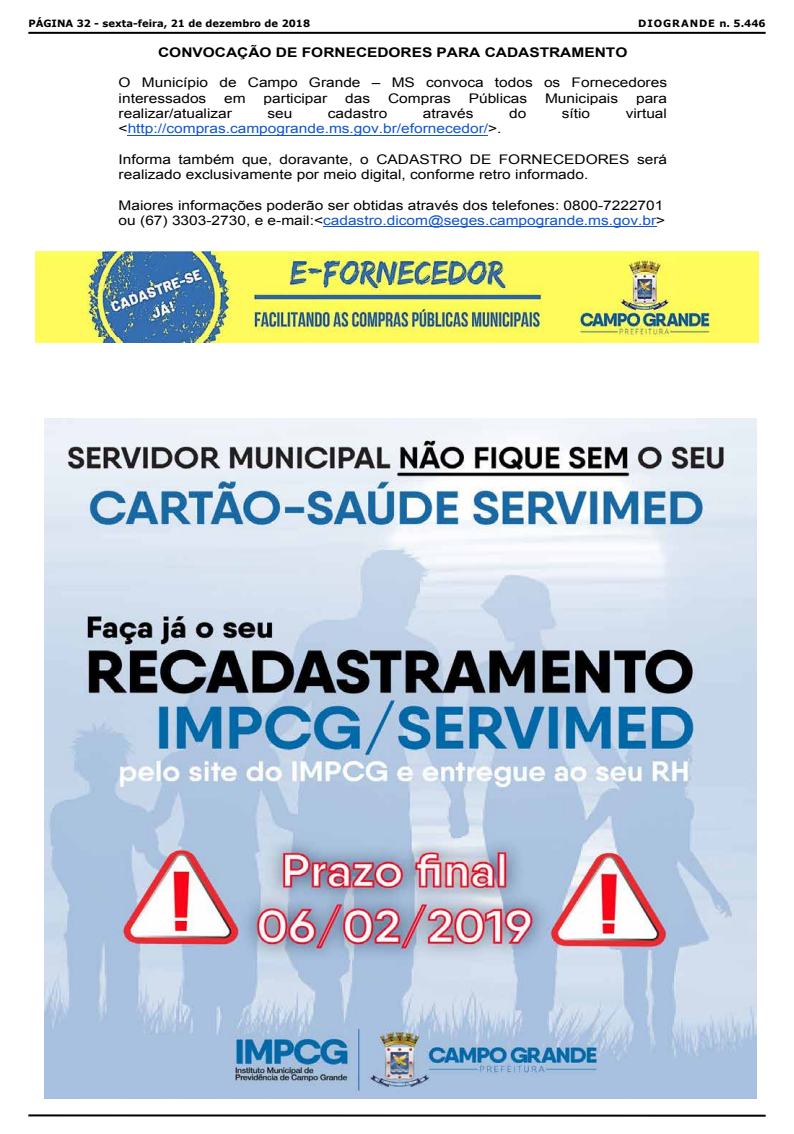
<style>
.page{position:relative;width:794px;height:1134px;background:#fff}
.page>*{position:absolute;margin:0;border:0;box-sizing:border-box;transform-origin:0 0}
.t1{font:13.3px/15.3px "Arial";color:#000;scale:1.16 1}
.t2{font:13.3px "Arial";color:#15c;scale:1.16 1}
.t3{font:700 13.3px "Arial";color:#000;scale:1.16 1}
.t4{font:700 10px "Verdana";color:#000}
.t5{font:700 10px "Verdana";letter-spacing:.09em;color:#000}
.s1{color:#000}
.s2{color:#15c}
</style>
<div class="page">
<hr style="left:28px;top:32px;width:737px;height:2px;background:#000">
<hr style="left:28px;top:1114px;width:737px;height:3px;background:#000">
<img style="left:36px;top:252px;width:722px;height:91px">
<hr style="left:128px;top:135px;width:360px;height:1px;background:#15c">
<hr style="left:323px;top:226px;width:333px;height:1px;background:#15c">
<img style="left:44px;top:418px;width:712px;height:680px">
<p class="t4" style="left:28px;top:17px;width:283px">PÁGINA 32 - sexta-feira, 21 de dezembro de 2018</p>
<p class="t5" style="left:638px;top:17px;width:129px">DIOGRANDE n. 5.446</p>
<p class="t3" style="left:158px;top:43px;width:406px">CONVOCAÇÃO DE FORNECEDORES PARA CADASTRAMENTO</p>
<p class="t1" style="left:119px;top:75px;width:474px">O Município de Campo Grande – MS convoca todos os Fornecedores interessados</p>
<p class="t1" style="left:224px;top:91px;width:20px">em</p>
<p class="t1" style="left:264px;top:91px;width:56px">participar</p>
<p class="t1" style="left:345px;top:91px;width:23px">das</p>
<p class="t1" style="left:388px;top:91px;width:56px">Compras</p>
<p class="t1" style="left:469px;top:91px;width:52px">Públicas</p>
<p class="t1" style="left:545px;top:91px;width:64px">Municipais</p>
<p class="t1" style="left:636px;top:91px;width:28px">para</p>
<p class="t1" style="left:119px;top:106px;width:99px">realizar/atualizar</p>
<p class="t1" style="left:267px;top:106px;width:23px">seu</p>
<p class="t1" style="left:328px;top:106px;width:53px">cadastro</p>
<p class="t1" style="left:423px;top:106px;width:45px">através</p>
<p class="t1" style="left:509px;top:106px;width:16px">do</p>
<p class="t1" style="left:562px;top:106px;width:26px">sítio</p>
<p class="t1" style="left:626px;top:106px;width:37px">virtual</p>
<p class="t2" style="left:119px;top:120px;width:331px"><span class="s1">&lt;</span>http://compras.campogrande.ms.gov.br/efornecedor/<span class="s1">&gt;.</span></p>
<p class="t1" style="left:119px;top:152px;width:474px">Informa também que, doravante, o CADASTRO DE FORNECEDORES será realizado exclusivamente por meio digital, conforme retro informado.</p>
<p class="t1" style="left:119px;top:198px;width:473px">Maiores informações poderão ser obtidas através dos telefones: 0800-7222701 ou (67) 3303-2730, e e-mail:&lt;<span class="s2">cadastro.dicom@seges.campogrande.ms.gov.br</span>&gt;</p>
</div>
